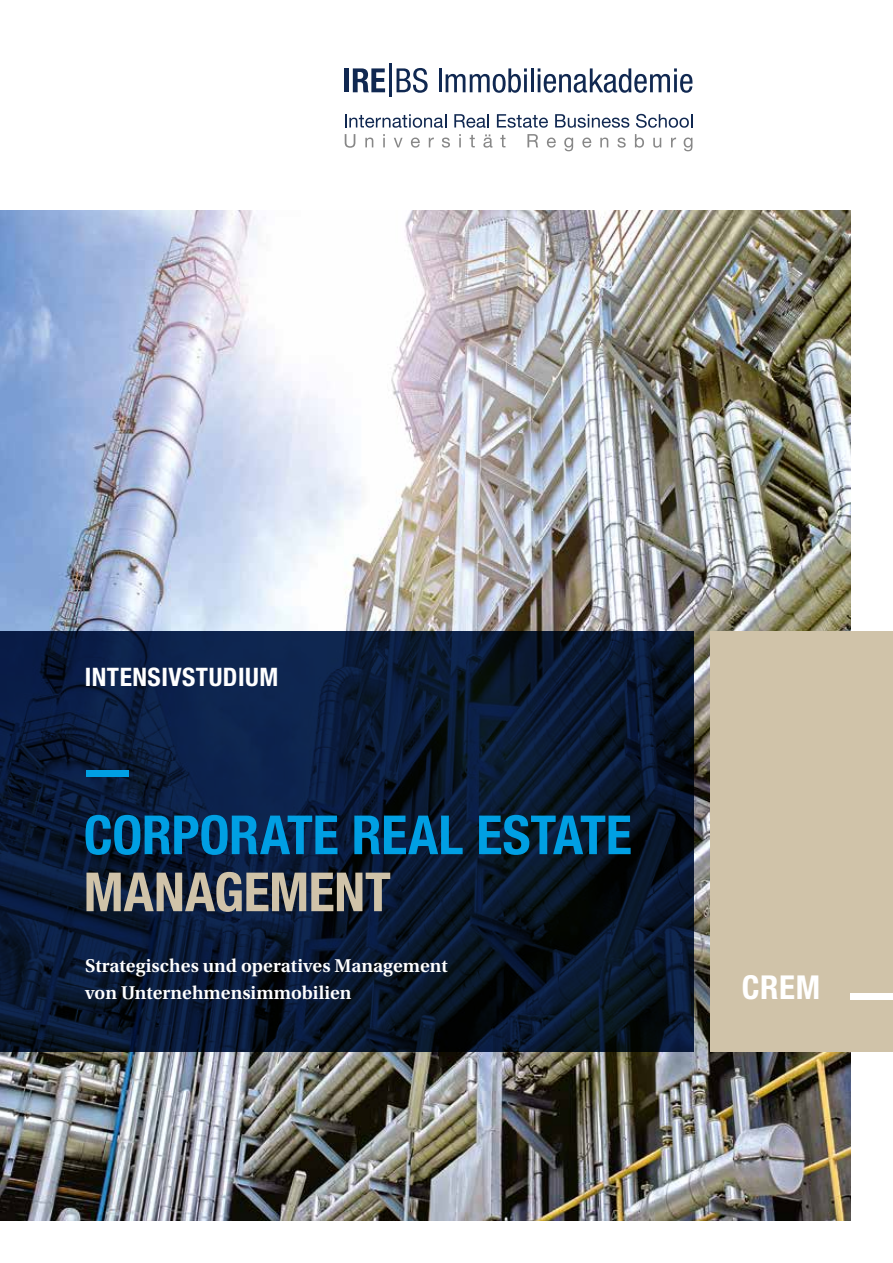
<style>
.page{position:relative;width:893px;height:1263px;background:#fff}
.page>*{position:absolute;margin:0;border:0;box-sizing:border-box;transform-origin:0 0}
.t1{font:700 condensed 54px "Helvetica Neue LT Pro";letter-spacing:-.005em;color:#009fe3}
.t2{font:700 condensed 54px "Helvetica Neue LT Pro";letter-spacing:-.005em;color:#d0c3a9}
.t3{font:700 condensed 33px "Helvetica Neue LT Pro";color:#fff}
.t4{font:700 condensed 25.5px "Helvetica Neue LT Pro";letter-spacing:.02em;color:#fff}
.t5{font:600 19.5px/27px "Utopia Std";color:#fff}
</style>
<div class="page">
<svg style="left:345px;top:114px;width:101px;height:14px"></svg>
<svg style="left:454px;top:114px;width:35px;height:14px"></svg>
<svg style="left:497px;top:114px;width:51px;height:14px"></svg>
<svg style="left:555px;top:114px;width:74px;height:14px"></svg>
<svg style="left:636px;top:114px;width:56px;height:14px"></svg>
<svg style="left:345px;top:134px;width:10px;height:14px"></svg>
<svg style="left:365px;top:138px;width:8px;height:9px"></svg>
<svg style="left:383px;top:134px;width:2px;height:13px"></svg>
<svg style="left:394px;top:138px;width:9px;height:9px"></svg>
<svg style="left:411px;top:138px;width:9px;height:10px"></svg>
<svg style="left:429px;top:138px;width:5px;height:9px"></svg>
<svg style="left:442px;top:138px;width:8px;height:10px"></svg>
<svg style="left:459px;top:134px;width:2px;height:13px"></svg>
<svg style="left:470px;top:135px;width:5px;height:12px"></svg>
<svg style="left:483px;top:134px;width:9px;height:14px"></svg>
<svg style="left:500px;top:135px;width:5px;height:12px"></svg>
<svg style="left:527px;top:134px;width:11px;height:13px"></svg>
<svg style="left:547px;top:138px;width:9px;height:10px"></svg>
<svg style="left:564px;top:138px;width:9px;height:13px"></svg>
<svg style="left:582px;top:138px;width:9px;height:10px"></svg>
<svg style="left:600px;top:138px;width:8px;height:9px"></svg>
<svg style="left:617px;top:138px;width:9px;height:10px"></svg>
<svg style="left:635px;top:134px;width:9px;height:14px"></svg>
<svg style="left:653px;top:138px;width:8px;height:10px"></svg>
<svg style="left:671px;top:138px;width:5px;height:9px"></svg>
<svg style="left:684px;top:138px;width:8px;height:13px"></svg>
<div style="left:344px;top:68px;width:5px;height:24px;background:#102851"></div>
<svg style="left:353px;top:68px;width:32px;height:24px"></svg>
<hr style="left:390px;top:64px;width:2px;height:33px;background:#102851">
<svg style="left:397px;top:68px;width:31px;height:25px"></svg>
<hr style="left:439px;top:68px;width:3px;height:24px;background:#102851">
<svg style="left:446px;top:68px;width:81px;height:25px"></svg>
<hr style="left:524px;top:74px;width:3px;height:18px;background:#102851">
<hr style="left:531px;top:68px;width:3px;height:24px;background:#102851">
<svg style="left:538px;top:68px;width:154px;height:25px"></svg>
<img style="left:0;top:210px;width:850px;height:1010px">
<svg style="left:0;top:631px;width:694px;height:421px;background:#091832"></svg>
<div style="left:711px;top:631px;width:182px;height:421px;background:#d0c3a9"></div>
<div style="left:851px;top:994px;width:42px;height:6px;background:#fff"></div>
<div style="left:86px;top:770px;width:42px;height:6px;background:#009fe3"></div>
<h3 class="t4" style="left:85px;top:662px;width:195px">INTENSIVSTUDIUM</h3>
<h1 class="t1" style="left:84px;top:802px;width:550px">CORPORATE REAL ESTATE</h1>
<h1 class="t2" style="left:84px;top:859px;width:309px">MANAGEMENT</h1>
<p class="t5" style="left:85px;top:952px;width:364px">Strategisches und operatives Management von Unternehmensimmobilien</p>
<h2 class="t3" style="left:742px;top:968px;width:80px">CREM</h2>
</div>
